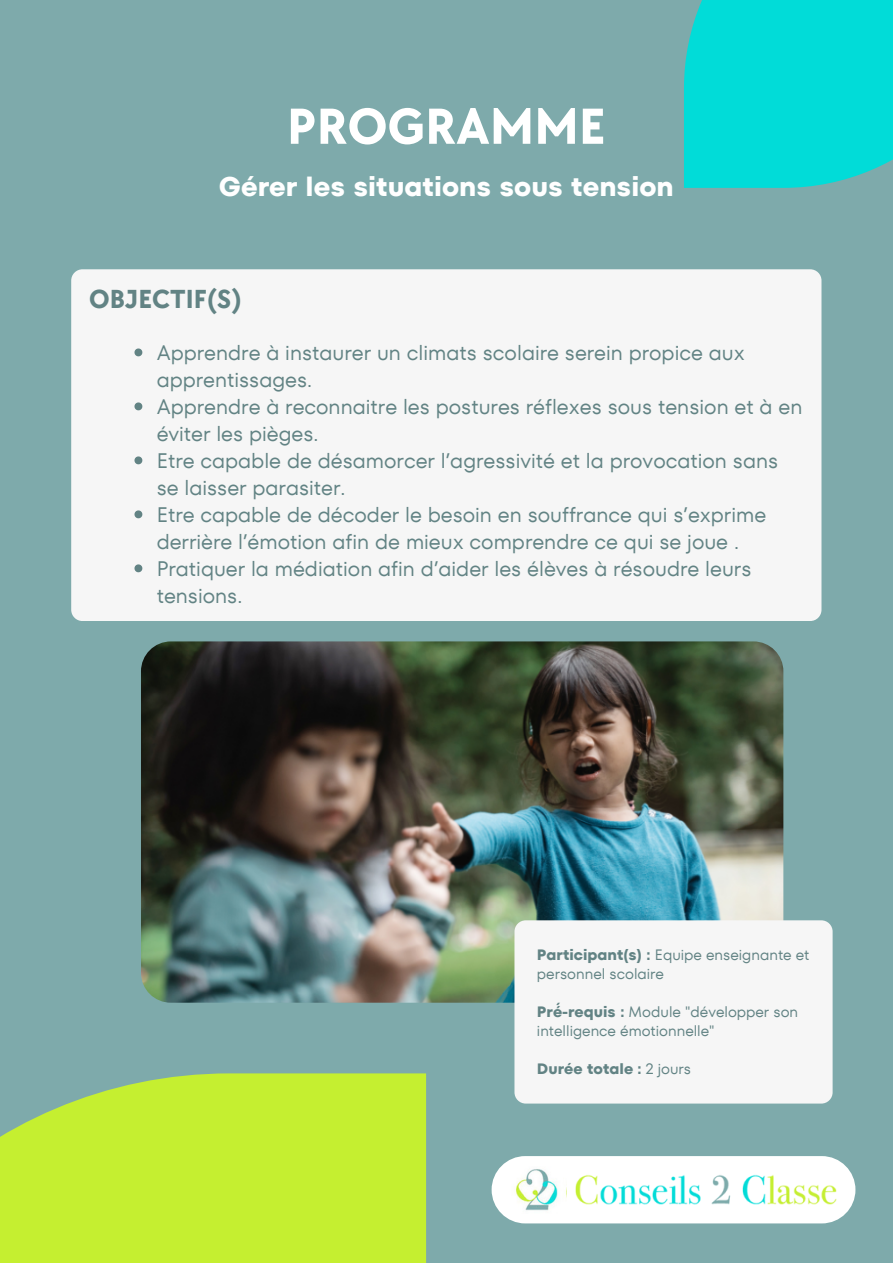
<style>
.page{position:relative;width:893px;height:1264px;background:#fff}
.page>*{position:absolute;margin:0;border:0;box-sizing:border-box;transform-origin:0 0}
.t1{font:700 52.5px "TT Chocolates";color:#fff}
.t2{font:700 27px "TT Fors";color:#fff}
.t3{font:700 27px "TT Chocolates";color:#628384}
.t4{font:21px/27px "TT Fors";color:#628384}
.t5{font:15px/19px "TT Fors";color:#628384}
.t6{font:700 15px "TT Fors";color:#628384}
.s1{font-weight:700}
.s2{font-weight:400}
</style>
<div class="page">
<div style="left:0;top:0;width:892px;height:1262px;background:#7eaaab"></div>
<div style="left:684px;top:0;width:208px;height:188px;background:#01dcd8"></div>
<div style="left:0;top:1073px;width:426px;height:189px;background:#c5ef30"></div>
<div style="left:491px;top:1156px;width:364px;height:67px;background:#fff;border-radius:34px"></div>
<img style="left:515px;top:1169px;width:43px;height:42px">
<img style="left:575px;top:1174px;width:262px;height:31px">
<img style="left:141px;top:641px;width:642px;height:361px;border-radius:30px">
<div style="left:514px;top:920px;width:318px;height:183px;background:#f6f6f6;border-radius:11px"></div>
<div style="left:71px;top:269px;width:750px;height:352px;background:#f6f6f6;border-radius:11px"></div>
<svg style="left:134px;top:348px;width:8px;height:8px"></svg>
<svg style="left:134px;top:402px;width:8px;height:8px"></svg>
<svg style="left:134px;top:456px;width:8px;height:8px"></svg>
<svg style="left:134px;top:510px;width:8px;height:8px"></svg>
<svg style="left:134px;top:564px;width:8px;height:8px"></svg>
<p class="t1" style="left:287px;top:96px;width:320px">PROGRAMME</p>
<p class="t2" style="left:219px;top:168px;width:456px">Gérer les situations sous tension</p>
<p class="t3" style="left:89px;top:283px;width:154px">OBJECTIF(S)</p>
<p class="t4" style="left:157px;top:339px;width:589px">Apprendre à instaurer un climats scolaire serein propice aux apprentissages.</p>
<p class="t4" style="left:157px;top:393px;width:647px">Apprendre à reconnaitre les postures réflexes sous tension et à en éviter les pièges.</p>
<p class="t4" style="left:157px;top:447px;width:623px">Etre capable de désamorcer l’agressivité et la provocation sans se laisser parasiter.</p>
<p class="t4" style="left:157px;top:501px;width:611px">Etre capable de décoder le besoin en souffrance qui s’exprime derrière l’émotion afin de mieux comprendre ce qui se joue .</p>
<p class="t4" style="left:157px;top:555px;width:596px">Pratiquer la médiation afin d’aider les élèves à résoudre leurs tensions.</p>
<p class="t5" style="left:537px;top:944px;width:274px"><span class="s1">Participant(s) :</span> Equipe enseignante et personnel scolaire</p>
<p class="t5" style="left:537px;top:1002px;width:263px"><span class="s1">Pré́-requis :</span> Module "développer son intelligence émotionnelle"</p>
<p class="t6" style="left:537px;top:1058px;width:156px">Durée totale : <span class="s2">2 jours</span></p>
</div>
